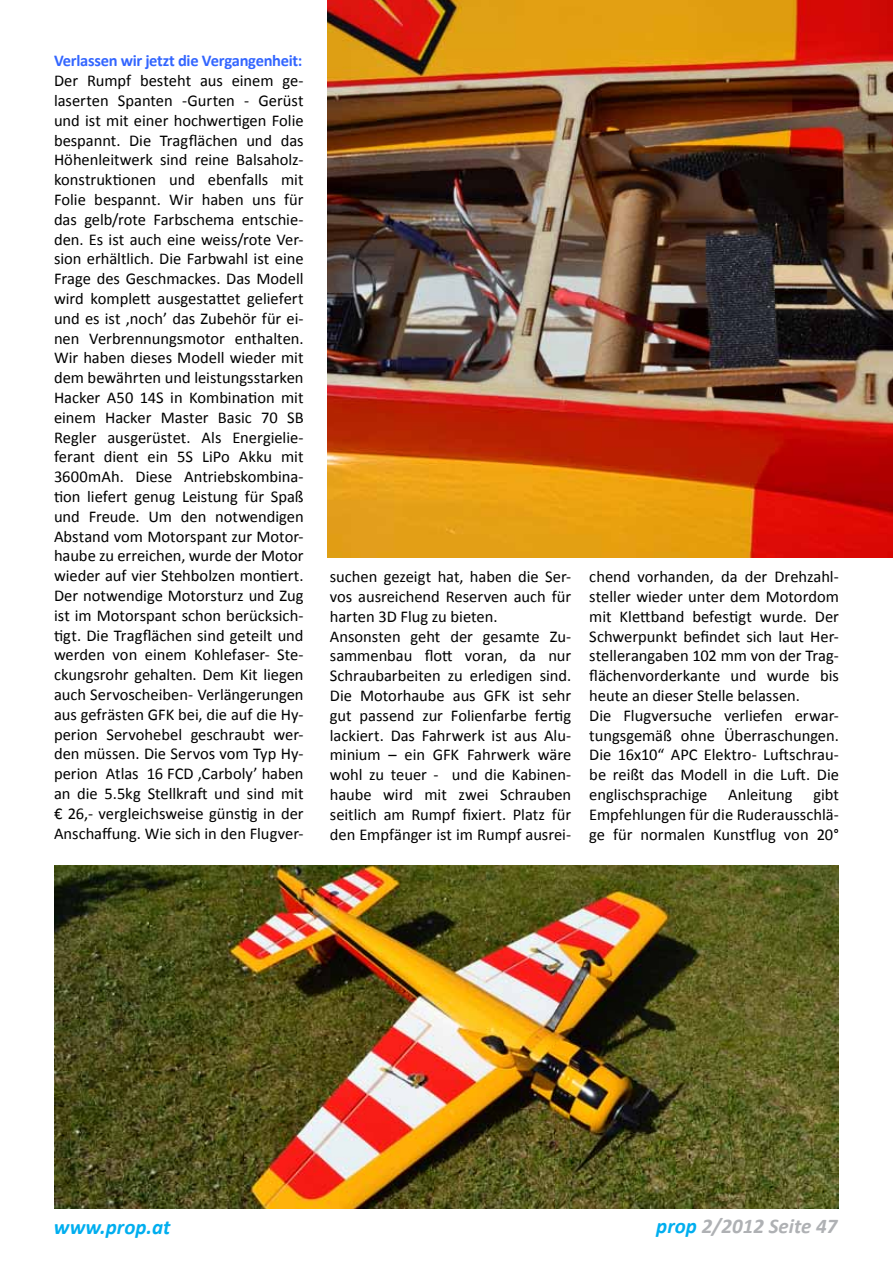
<style>
.page{position:relative;width:893px;height:1263px;background:#fff}
.page>*{position:absolute;margin:0;border:0;box-sizing:border-box;transform-origin:0 0}
.t1{font:italic 700 21px "Calibri";color:#afb1b4}
.t2{font:italic 700 21px "Calibri";color:#00aeef}
.t3{font:16.5px/19.8px "Calibri";letter-spacing:-.005em;color:#000}
.t4{font:700 16.5px "Calibri";letter-spacing:-.02em;color:#36f}
.s1{color:#00aeef}
</style>
<div class="page">
<img style="left:327px;top:0;width:566px;height:557px">
<img style="left:54px;top:865px;width:785px;height:344px">
<p class="t4" style="left:54px;top:50px;width:250px">Verlassen wir jetzt die Vergangenheit:</p>
<p class="t3" style="left:54px;top:71px;width:251px;text-align:justify">Der Rumpf besteht aus einem ge&shy;laserten Spanten -Gurten - Gerüst und ist mit einer hochwertigen Folie bespannt. Die Tragflächen und das Höhenleitwerk sind reine Balsaholz&shy;konstruktionen und ebenfalls mit Folie bespannt. Wir haben uns für das gelb/rote Farbschema entschie&shy;den. Es ist auch eine weiss/rote Ver&shy;sion erhältlich. Die Farbwahl ist eine Frage des Geschmackes. Das Modell wird komplett ausgestattet geliefert und es ist ‚noch’ das Zubehör für ei&shy;nen Verbrennungsmotor enthalten.<br>Wir haben dieses Modell wieder mit dem bewährten und leistungsstarken Hacker A50 14S in Kombination mit einem Hacker Master Basic 70 SB Regler ausgerüstet. Als Energielie&shy;ferant dient ein 5S LiPo Akku mit 3600mAh. Diese Antriebskombina&shy;tion liefert genug Leistung für Spaß und Freude. Um den notwendigen Abstand vom Motorspant zur Motor&shy;haube zu erreichen, wurde der Motor wieder auf vier Stehbolzen montiert.<br>Der notwendige Motorsturz und Zug ist im Motorspant schon berücksich&shy;tigt. Die Tragflächen sind geteilt und werden von einem Kohlefaser- Ste&shy;ckungsrohr gehalten. Dem Kit liegen auch Servoscheiben- Verlängerungen aus gefrästen GFK bei, die auf die Hy&shy;perion Servohebel geschraubt wer&shy;den müssen. Die Servos vom Typ Hy&shy;perion Atlas 16 FCD ‚Carboly’ haben an die 5.5kg Stellkraft und sind mit € 26,- vergleichsweise günstig in der Anschaffung. Wie sich in den Flugver-</p>
<p class="t3" style="left:330px;top:567px;width:243px">suchen gezeigt hat, haben die Ser&shy;vos ausreichend Reserven auch für harten 3D Flug zu bieten.<br>Ansonsten geht der gesamte Zu&shy;sammenbau flott voran, da nur<br>Schraubarbeiten zu erledigen sind.<br>Die Motorhaube aus GFK ist sehr gut passend zur Folienfarbe fertig lackiert. Das Fahrwerk ist aus Alu&shy;minium – ein GFK Fahrwerk wäre wohl zu teuer - und die Kabinen&shy;haube wird mit zwei Schrauben seitlich am Rumpf fixiert. Platz für den Empfänger ist im Rumpf ausrei-</p>
<p class="t3" style="left:589px;top:567px;width:251px">chend vorhanden, da der Drehzahl&shy;steller wieder unter dem Motordom mit Klettband befestigt wurde. Der Schwerpunkt befindet sich laut Her&shy;stellerangaben 102 mm von der Trag&shy;flächenvorderkante und wurde bis heute an dieser Stelle belassen.<br>Die Flugversuche verliefen erwar&shy;tungsgemäß ohne Überraschungen.<br>Die 16x10“ APC Elektro- Luftschrau&shy;be reißt das Modell in die Luft. Die englischsprachige</p>
<p class="t3" style="left:589px;top:785px;width:251px;text-align:justify;text-indent:224px">gibt Empfehlungen für die Ruderausschlä&shy;ge für normalen Kunstflug von 20°</p>
<p class="t3" style="left:728px;top:785px;width:66px">Anleitung</p>
<p class="t2" style="left:54px;top:1213px;width:118px">www.prop.at</p>
<p class="t1" style="left:656px;top:1213px;width:183px"><span class="s1">prop</span> 2/2012 Seite 47</p>
</div>
